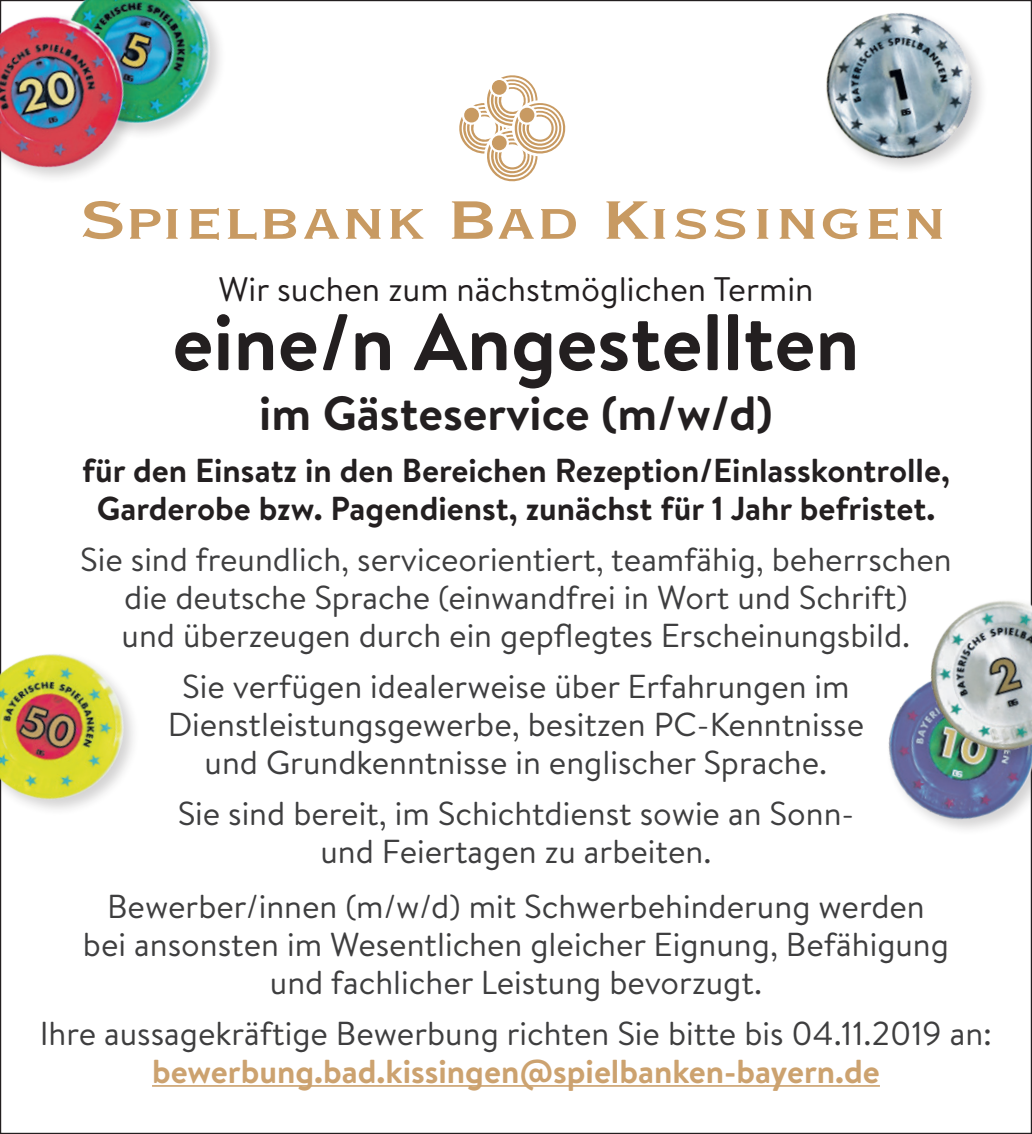
<style>
.page{position:relative;width:1032px;height:1134px;background:#fff}
.page>*{position:absolute;margin:0;border:0;box-sizing:border-box;transform-origin:0 0}
.t1{font:700 80px "Brandon Text";color:#231f20}
.t2{font:700 48px "Brandon Text";color:#231f20}
.t3{font:34px "Brandon Text";color:#231f20}
.t4{font:33.2px/38px "Brandon Text";color:#3e3e3f;text-align:center}
.t5{font:700 33.2px/38px "Brandon Text";color:#231f20;text-align:center}
.s1{font-weight:700;color:#cca26f}
</style>
<div class="page">
<img style="left:741px;top:0;width:291px;height:244px">
<img style="left:0;top:620px;width:133px;height:217px">
<img style="left:888px;top:721px;width:144px;height:134px">
<img style="left:894px;top:577px;width:138px;height:209px">
<img style="left:157px;top:0;width:84px;height:133px">
<img style="left:0;top:0;width:157px;height:196px">
<svg style="left:83px;top:201px;width:39px;height:38px"></svg>
<svg style="left:130px;top:209px;width:30px;height:30px"></svg>
<svg style="left:166px;top:209px;width:12px;height:30px"></svg>
<svg style="left:190px;top:208px;width:29px;height:32px"></svg>
<svg style="left:228px;top:209px;width:28px;height:31px"></svg>
<svg style="left:263px;top:209px;width:33px;height:30px"></svg>
<svg style="left:304px;top:209px;width:35px;height:30px"></svg>
<svg style="left:346px;top:209px;width:35px;height:30px"></svg>
<svg style="left:390px;top:209px;width:33px;height:30px"></svg>
<svg style="left:452px;top:201px;width:41px;height:38px"></svg>
<svg style="left:499px;top:209px;width:35px;height:30px"></svg>
<svg style="left:541px;top:209px;width:35px;height:30px"></svg>
<svg style="left:606px;top:201px;width:42px;height:38px"></svg>
<svg style="left:654px;top:209px;width:11px;height:30px"></svg>
<svg style="left:675px;top:209px;width:31px;height:30px"></svg>
<svg style="left:714px;top:209px;width:31px;height:30px"></svg>
<svg style="left:757px;top:209px;width:11px;height:30px"></svg>
<svg style="left:780px;top:209px;width:34px;height:30px"></svg>
<svg style="left:823px;top:209px;width:35px;height:30px"></svg>
<svg style="left:869px;top:208px;width:29px;height:32px"></svg>
<svg style="left:907px;top:209px;width:35px;height:30px"></svg>
<svg style="left:459px;top:75px;width:107px;height:107px"></svg>
<hr style="left:152px;top:1085px;width:728px;height:2px;background:#cca26f">
<p class="t3" style="left:218px;top:265px;width:596px">Wir suchen zum nächstmöglichen Termin</p>
<p class="t1" style="left:172px;top:287px;width:689px">eine/n Angestellten</p>
<p class="t2" style="left:259px;top:380px;width:515px">im Gästeservice (m/w/d)</p>
<p class="t5" style="left:82px;top:450px;width:869px">für den Einsatz in den Bereichen Rezeption/Einlasskontrolle,<br>Garderobe bzw. Pagendienst, zunächst für 1 Jahr befristet.</p>
<p class="t4" style="left:80px;top:539px;width:873px">Sie sind freundlich, serviceorientiert, teamfähig, beherrschen die deutsche Sprache (einwandfrei in Wort und Schrift)<br>und überzeugen durch ein gepflegtes Erscheinungsbild.</p>
<p class="t4" style="left:168px;top:666px;width:698px">Sie verfügen idealerweise über Erfahrungen im<br>Dienstleistungsgewerbe, besitzen PC-Kenntnisse und Grundkenntnisse in englischer Sprache.</p>
<p class="t4" style="left:178px;top:793px;width:678px">Sie sind bereit, im Schichtdienst sowie an Sonn&shy;und Feiertagen zu arbeiten.</p>
<p class="t4" style="left:83px;top:886px;width:867px">Bewerber/innen (m/w/d) mit Schwerbehinderung werden bei ansonsten im Wesentlichen gleicher Eignung, Befähigung und fachlicher Leistung bevorzugt.</p>
<p class="t4" style="left:40px;top:1013px;width:954px">Ihre aussagekräftige Bewerbung richten Sie bitte bis 04.11.2019 an: <span class="s1">bewerbung.bad.kissingen@spielbanken-bayern.de</span></p>
</div>
